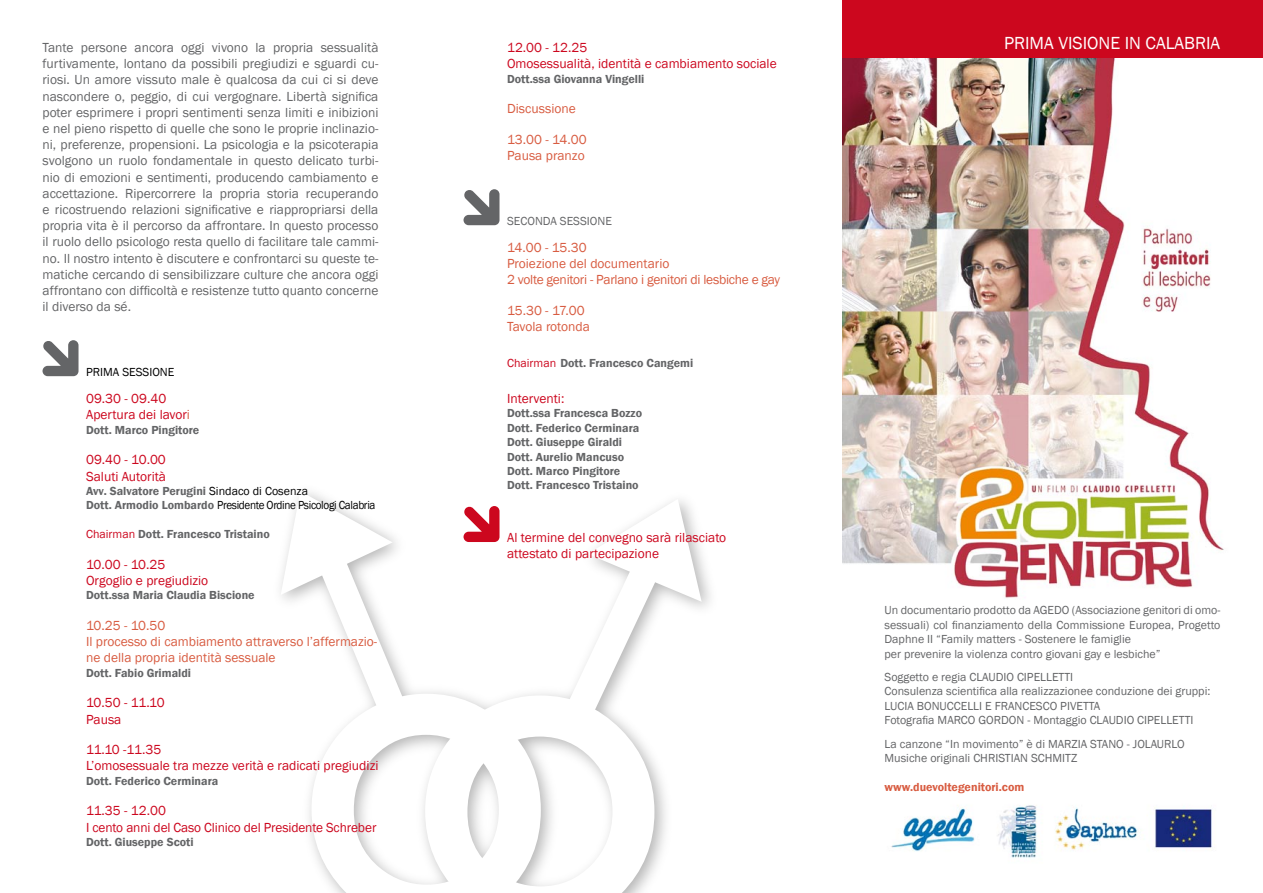
<style>
.page{position:relative;width:1263px;height:893px;background:#fff}
.page>*{position:absolute;margin:0;border:0;box-sizing:border-box;transform-origin:0 0}
.t1{font:18px "Franklin Gothic";color:#fff}
.t2{font:13.5px/16.2px "Franklin Gothic";color:#646567;text-align:justify}
.t3{font:13.5px/16.2px "Franklin Gothic";color:#cc071e}
.t4{font:13.5px/16.2px "Franklin Gothic";color:#d85c41}
.t5{font:13.5px/16.2px "Franklin Gothic";letter-spacing:-.02em;color:#d85c41}
.t6{font:12px/14.4px "Franklin Gothic";color:#646567}
.t7{font:600 12px/14.4px "Franklin Gothic";color:#646567}
.t8{font:12px/14.4px "Franklin Gothic";letter-spacing:-.03em;color:#000}
.t9{font:600 12px "Franklin Gothic";color:#d85c41}
.t10{font:12px "Franklin Gothic";color:#000}
.s1{color:#d85c41}
.s2{font-weight:600;color:#646567}
.s3{font-weight:400;color:#cc071e}
</style>
<div class="page">
<svg style="left:541px;top:695px;width:113px;height:198px"></svg>
<svg style="left:311px;top:694px;width:230px;height:199px"></svg>
<svg style="left:560px;top:500px;width:142px;height:230px"></svg>
<svg style="left:281px;top:492px;width:129px;height:233px"></svg>
<svg style="left:43px;top:340px;width:36px;height:36px"></svg>
<svg style="left:463px;top:189px;width:36px;height:36px"></svg>
<svg style="left:463px;top:506px;width:36px;height:36px"></svg>
<img style="left:842px;top:58px;width:382px;height:541px">
<img style="left:891px;top:805px;width:321px;height:53px">
<div style="left:842px;top:0;width:421px;height:58px;background:#cc071e"></div>
<p class="t2" style="left:43px;top:40px;width:337px">Tante persone ancora oggi vivono la propria sessualità furtivamente, lontano da possibili pregiudizi e sguardi cu&shy;riosi. Un amore vissuto male è qualcosa da cui ci si deve nascondere o, peggio, di cui vergognare. Libertà significa poter esprimere i propri sentimenti senza limiti e inibizioni e nel pieno rispetto di quelle che sono le proprie inclinazio&shy;ni, preferenze, propensioni. La psicologia e la psicoterapia svolgono un ruolo fondamentale in questo delicato turbi&shy;nio di emozioni e sentimenti, producendo cambiamento e accettazione. Ripercorrere la propria storia recuperando e ricostruendo relazioni significative e riappropriarsi della propria vita è il percorso da affrontare. In questo processo il ruolo dello psicologo resta quello di facilitare tale cammi&shy;no. Il nostro intento è discutere e confrontarci su queste te&shy;matiche cercando di sensibilizzare culture che ancora oggi affrontano con difficoltà e resistenze tutto quanto concerne il diverso da sé.</p>
<p class="t10" style="left:86px;top:365px;width:90px">PRIMA SESSIONE</p>
<p class="t3" style="left:86px;top:391px;width:105px">09.30 - 09.40<br>Apertura dei lavor<span class="s1">i</span></p>
<p class="t7" style="left:86px;top:423px;width:115px">Dott. Marco Pingitore</p>
<p class="t3" style="left:86px;top:452px;width:82px">09.40 - 10.00<br>Saluti Autorità</p>
<p class="t8" style="left:86px;top:484px;width:291px"><span class="s2">Avv. Salvatore Perugini</span> Sindaco di Cosenza<br><span class="s2">Dott. Armodio Lombardo</span> Presidente Ordine Psicologi Calabria</p>
<p class="t7" style="left:86px;top:527px;width:185px"><span class="s3">Chairman</span> Dott. Francesco Tristaino</p>
<p class="t3" style="left:86px;top:556px;width:124px">10.00 - 10.25<br>Orgoglio e pregiudizio</p>
<p class="t7" style="left:86px;top:588px;width:170px">Dott.ssa Maria Claudia Biscione</p>
<p class="t4" style="left:86px;top:618px;width:293px">10.25 - 10.50<br>Il processo di cambiamento attraverso l’affermazio&shy;ne della propria identità sessuale</p>
<p class="t7" style="left:86px;top:666px;width:106px">Dott. Fabio Grimaldi</p>
<p class="t3" style="left:86px;top:695px;width:80px">10.50 - 11.10<br>Pausa</p>
<p class="t3" style="left:86px;top:742px;width:294px">11.10 -11.35<br>L’omosessuale tra mezze verità e radicati pregiudizi</p>
<p class="t7" style="left:86px;top:774px;width:134px">Dott. Federico Cerminara</p>
<p class="t3" style="left:86px;top:803px;width:292px">11.35 - 12.00<br>I cento anni del Caso Clinico del Presidente Schreber</p>
<p class="t7" style="left:86px;top:835px;width:109px">Dott. Giuseppe Scoti</p>
<p class="t3" style="left:507px;top:40px;width:271px">12.00 - 12.25<br>Omosessualità, identità e cambiamento sociale</p>
<p class="t7" style="left:507px;top:72px;width:139px">Dott.ssa Giovanna Vingelli</p>
<p class="t4" style="left:507px;top:101px;width:70px">Discussione</p>
<p class="t4" style="left:507px;top:131px;width:81px">13.00 - 14.00<br>Pausa pranzo</p>
<p class="t6" style="left:507px;top:214px;width:106px">SECONDA SESSIONE</p>
<p class="t5" style="left:507px;top:239px;width:275px">14.00 - 15.30<br>Proiezione del documentario<br>2 volte genitori - Parlano i genitori di lesbiche e gay</p>
<p class="t4" style="left:507px;top:302px;width:84px">15.30 - 17.00<br>Tavola rotonda</p>
<p class="t7" style="left:507px;top:356px;width:188px"><span class="s3">Chairman</span> Dott. Francesco Cangemi</p>
<p class="t3" style="left:507px;top:391px;width:59px">Interventi:</p>
<p class="t7" style="left:507px;top:406px;width:136px">Dott.ssa Francesca Bozzo<br>Dott. Federico Cerminara<br>Dott. Giuseppe Giraldi<br>Dott. Aurelio Mancuso<br>Dott. Marco Pingitore<br>Dott. Francesco Tristaino</p>
<p class="t3" style="left:507px;top:529px;width:221px">Al termine del convegno sarà rilasciato attestato di partecipazione</p>
<h1 class="t1" style="left:1004px;top:32px;width:218px">PRIMA VISIONE IN CALABRIA</h1>
<p class="t6" style="left:884px;top:603px;width:337px">Un documentario prodotto da AGEDO (Associazione genitori di omo&shy;sessuali) col finanziamento della Commissione Europea, Progetto Daphne II “Family matters - Sostenere le famiglie<br>per prevenire la violenza contro giovani gay e lesbiche”</p>
<p class="t6" style="left:884px;top:670px;width:327px">Soggetto e regia CLAUDIO CIPELLETTI<br>Consulenza scientifica alla realizzazionee conduzione dei gruppi:<br>LUCIA BONUCCELLI E FRANCESCO PIVETTA<br>Fotografia MARCO GORDON - Montaggio CLAUDIO CIPELLETTI</p>
<p class="t6" style="left:884px;top:737px;width:302px">La canzone “In movimento” è di MARZIA STANO - JOLAURLO<br>Musiche originali CHRISTIAN SCHMITZ</p>
<p class="t9" style="left:884px;top:779px;width:141px">www.duevoltegenitori.com</p>
</div>
